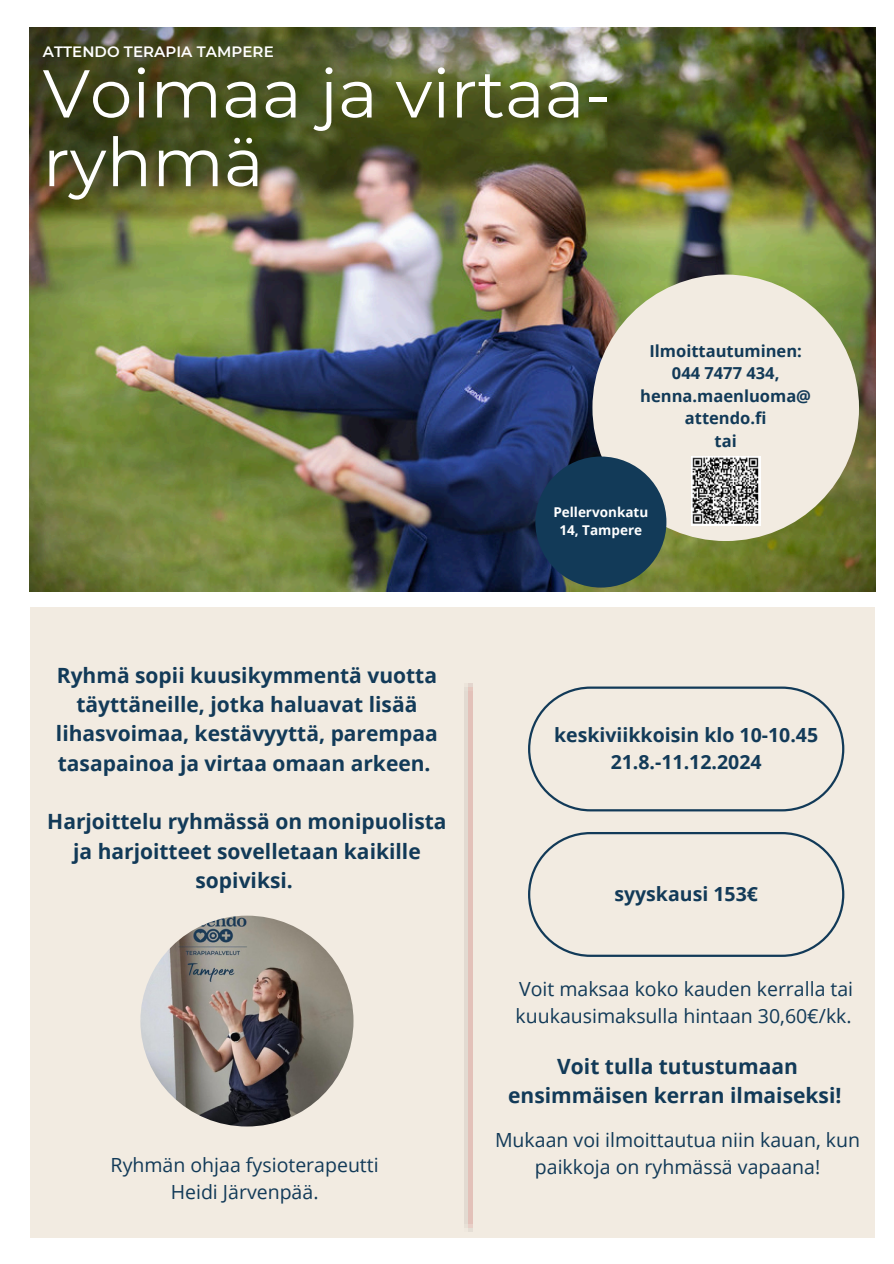
<style>
.page{position:relative;width:894px;height:1264px;background:#fff}
.page>*{position:absolute;margin:0;border:0;box-sizing:border-box;transform-origin:0 0}
.t1{font:67.5px/68.7px "Montserrat";color:#fff}
.t2{font:700 21px/29.2px "Open Sans";color:#123a58;text-align:center}
.t3{font:19.5px/27px "Open Sans";color:#123a58;text-align:center}
.t4{font:700 19.5px/27px "Open Sans";color:#123a58;text-align:center}
.t5{font:700 16.5px/22.5px "Open Sans";color:#123a58;text-align:center}
.t6{font:600 15px "Montserrat";letter-spacing:.005em;color:#fff}
.t7{font:700 13.5px/18px "Open Sans";color:#fff;text-align:center}
</style>
<div class="page">
<div style="left:30px;top:607px;width:844px;height:630px;background:#f2ebe1"></div>
<img style="left:464px;top:683px;width:8px;height:548px">
<img style="left:30px;top:28px;width:845px;height:563px">
<div style="left:592px;top:274px;width:266px;height:267px;background:#f2ebe1;border-radius:50%"></div>
<div style="left:535px;top:456px;width:131px;height:131px;background:#123a58;border-radius:50%"></div>
<img style="left:140px;top:915px;width:213px;height:211px;border-radius:50%">
<img style="left:691px;top:456px;width:68px;height:69px">
<svg style="left:528px;top:686px;width:316px;height:125px"></svg>
<svg style="left:528px;top:832px;width:316px;height:124px"></svg>
<h1 class="t6" style="left:43px;top:42px;width:232px">ATTENDO TERAPIA TAMPERE</h1>
<h1 class="t1" style="left:43px;top:59px;width:569px">Voimaa ja virtaa&shy;ryhmä</h1>
<h3 class="t5" style="left:640px;top:339px;width:172px">Ilmoittautuminen:<br>044 7477 434, henna.maenluoma@ attendo.fi<br>tai</h3>
<p class="t2" style="left:56px;top:660px;width:383px">Ryhmä sopii kuusikymmentä vuotta täyttäneille, jotka haluavat lisää lihasvoimaa, kestävyyttä, parempaa tasapainoa ja virtaa omaan arkeen.</p>
<p class="t2" style="left:47px;top:806px;width:401px">Harjoittelu ryhmässä on monipuolista ja harjoitteet sovelletaan kaikille sopiviksi.</p>
<h2 class="t3" style="left:111px;top:1151px;width:269px">Ryhmän ohjaa fysioterapeutti<br>Heidi Järvenpää.</h2>
<p class="t7" style="left:553px;top:503px;width:96px">Pellervonkatu<br>14, Tampere</p>
<h1 class="t4" style="left:554px;top:721px;width:265px">keskiviikkoisin klo 10-10.45<br>21.8.-11.12.2024</h1>
<h1 class="t4" style="left:614px;top:880px;width:145px">syyskausi 153€</h1>
<h1 class="t3" style="left:515px;top:974px;width:339px;text-align:left">Voit maksaa koko kauden kerralla tai kuukausimaksulla hintaan 30,60€/kk.</h1>
<h2 class="t2" style="left:508px;top:1050px;width:335px">Voit tulla tutustumaan ensimmäisen kerran ilmaiseksi!</h2>
<h2 class="t3" style="left:495px;top:1126px;width:366px">Mukaan voi ilmoittautua niin kauan, kun paikkoja on ryhmässä vapaana!</h2>
</div>
